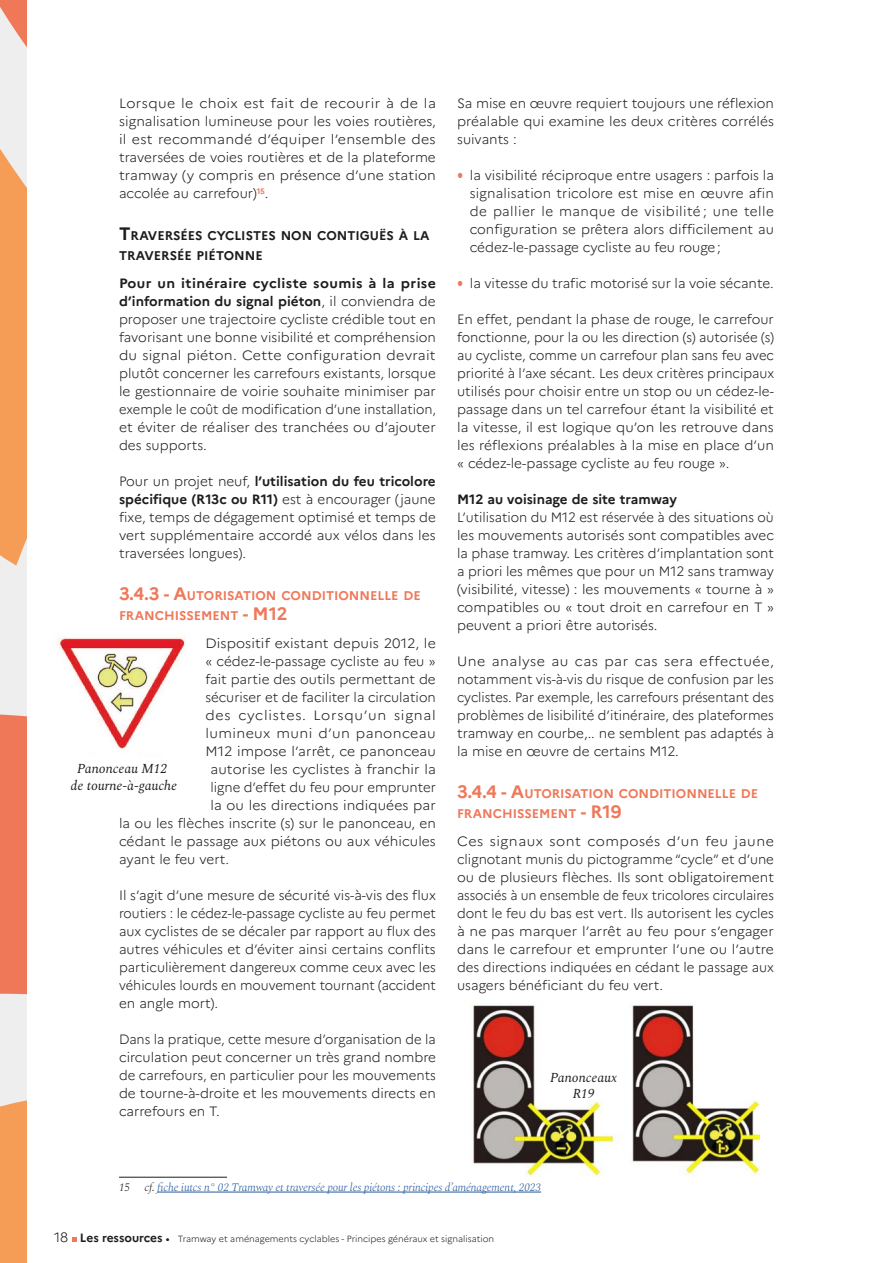
<style>
.page{position:relative;width:893px;height:1263px;background:#fff}
.page>*{position:absolute;margin:0;border:0;box-sizing:border-box;transform-origin:0 0}
.TEXTE{font:300 13.5px/18px "Marianne";color:#1d1d1b;text-align:justify}
.TEXTE-2{font:300 13.5px/18px "Marianne";color:#1d1d1b;text-align:justify;scale:1.05 1}
.legende{font:italic 13.5px/16.2px "Spectral";color:#1d1d1b;text-align:center}
.TEXTE-3{font:300 13.5px "Marianne";color:#1d1d1b;scale:1.04 1}
.TEXTE-4{font:300 13.5px "Marianne";letter-spacing:.055em;color:#1d1d1b;scale:1.05 1}
.TEXTE-5{font:700 13.5px "Marianne";color:#1d1d1b}
.TEXTE-6{font:300 13.5px "Marianne";letter-spacing:.03em;color:#1d1d1b;scale:1.05 1}
.t1{font:700 12.6px/19.5px "Marianne";color:#ef7859}
.titre_n3_noir{font:700 12.6px/19.5px "Marianne";color:#1d1d1b}
.note_de_bas_de_page{font:italic 300 11.25px "Spectral";letter-spacing:-.01em;color:#275b9c}
.note_de_bas_de_page-2{font:italic 300 11.25px "Spectral";color:#1d1d1b}
.t2{font:300 9px "Marianne";color:#1d1d1b}
.s1{font-size:18px}
.s2{font-weight:700}
.s3{font-family:"Arial Narrow";font-weight:400;font-size:21px;color:#ef7859}
.s4{color:#1d1d1b}
.s5{font-size:13.5px}
.s6{font-weight:700;font-size:12px}
</style>
<div class="page">
<div style="left:0;top:0;width:27px;height:1263px;background:#eee"></div>
<svg style="left:0;top:714px;width:27px;height:549px"></svg>
<svg style="left:0;top:0;width:27px;height:566px"></svg>
<svg style="left:72px;top:1238px;width:4px;height:4px"></svg>
<hr style="left:119px;top:1177px;width:108px;height:1px;background:#1d1d1b">
<hr style="left:157px;top:1192px;width:384px;height:1px;background:#275b9c">
<img style="left:473px;top:1005px;width:286px;height:172px">
<img style="left:57px;top:637px;width:129px;height:119px">
<p class="TEXTE-2" style="left:119px;top:94px;width:303px">Lorsque le choix est fait de recourir à de la signalisation lumineuse pour les voies routières, il est recommandé d’équiper l’ensemble des traversées de voies routières et de la plateforme tramway (y compris en présence d’une station accolée au carrefour)<sup>15</sup>.</p>
<p class="titre_n3_noir" style="left:119px;top:226px;width:312px"><span class="s1">T</span>RAVERSÉES CYCLISTES NON CONTIGUËS À LA<br>TRAVERSÉE PIÉTONNE</p>
<p class="TEXTE" style="left:119px;top:274px;width:318px"><span class="s2">Pour un itinéraire cycliste soumis à la prise d’information du signal piéton</span>, il conviendra de proposer une trajectoire cycliste crédible tout en favorisant une bonne visibilité et compréhension du signal piéton. Cette configuration devrait plutôt concerner les carrefours existants, lorsque le gestionnaire de voirie souhaite minimiser par exemple le coût de modification d’une installation, et éviter de réaliser des tranchées ou d’ajouter des supports.</p>
<p class="TEXTE" style="left:119px;top:472px;width:318px">Pour un projet neuf, <span class="s2">l’utilisation du feu tricolore spécifique (R13c ou R11)</span> est à encourager (jaune fixe, temps de dégagement optimisé et temps de vert supplémentaire accordé aux vélos dans les traversées longues).</p>
<p class="t1" style="left:119px;top:586px;width:303px"><span class="s1">3.4.3 - A</span>UTORISATION CONDITIONNELLE DE<br>FRANCHISSEMENT <span class="s1">- M12</span></p>
<p class="TEXTE-3" style="left:205px;top:635px;width:223px">Dispositif existant depuis 2012, le</p>
<p class="TEXTE" style="left:205px;top:652px;width:232px">« cédez-le-passage cycliste au feu »</p>
<p class="TEXTE" style="left:205px;top:670px;width:232px">fait partie des outils permettant de</p>
<p class="TEXTE" style="left:205px;top:688px;width:232px">sécuriser et de faciliter la circulation</p>
<p class="TEXTE-4" style="left:205px;top:707px;width:221px">des cyclistes. Lorsqu’un signal</p>
<p class="TEXTE-6" style="left:205px;top:725px;width:221px">lumineux muni d’un panonceau</p>
<p class="TEXTE" style="left:205px;top:742px;width:232px">M12 impose l’arrêt, ce panonceau</p>
<p class="TEXTE" style="left:210px;top:760px;width:227px">autorise les cyclistes à franchir la</p>
<p class="TEXTE" style="left:210px;top:778px;width:227px">ligne d’effet du feu pour emprunter</p>
<p class="TEXTE" style="left:210px;top:796px;width:227px">la ou les directions indiquées par</p>
<p class="TEXTE" style="left:119px;top:814px;width:318px">la ou les flèches inscrite (s) sur le panonceau, en</p>
<p class="TEXTE" style="left:119px;top:832px;width:318px">cédant le passage aux piétons ou aux véhicules</p>
<p class="TEXTE" style="left:119px;top:850px;width:112px">ayant le feu vert.</p>
<p class="TEXTE" style="left:119px;top:886px;width:318px">Il s’agit d’une mesure de sécurité vis-à-vis des flux routiers : le cédez-le-passage cycliste au feu permet aux cyclistes de se décaler par rapport au flux des autres véhicules et d’éviter ainsi certains conflits particulièrement dangereux comme ceux avec les véhicules lourds en mouvement tournant (accident en angle mort).</p>
<p class="TEXTE" style="left:119px;top:1030px;width:318px">Dans la pratique, cette mesure d’organisation de la circulation peut concerner un très grand nombre de carrefours, en particulier pour les mouvements de tourne-à-droite et les mouvements directs en carrefours en T.</p>
<p class="legende" style="left:71px;top:760px;width:108px">Panonceau M12 de tourne-à-gauche</p>
<p class="TEXTE" style="left:457px;top:94px;width:318px">Sa mise en œuvre requiert toujours une réflexion préalable qui examine les deux critères corrélés suivants :</p>
<p class="TEXTE" style="left:470px;top:166px;width:306px;text-indent:-13px"><span class="s3">•</span> la visibilité réciproque entre usagers : parfois la signalisation tricolore est mise en œuvre afin de pallier le manque de visibilité ; une telle configuration se prêtera alors difficilement au cédez-le-passage cycliste au feu rouge;</p>
<p class="TEXTE" style="left:457px;top:274px;width:318px"><span class="s3">•</span> la vitesse du trafic motorisé sur la voie sécante.</p>
<p class="TEXTE" style="left:457px;top:310px;width:318px">En effet, pendant la phase de rouge, le carrefour fonctionne, pour la ou les direction (s) autorisée (s) au cycliste, comme un carrefour plan sans feu avec priorité à l’axe sécant. Les deux critères principaux utilisés pour choisir entre un stop ou un cédez-le&shy;passage dans un tel carrefour étant la visibilité et la vitesse, il est logique qu’on les retrouve dans les réflexions préalables à la mise en place d’un « cédez-le-passage cycliste au feu rouge ».</p>
<p class="TEXTE-5" style="left:457px;top:489px;width:221px">M12 au voisinage de site tramway</p>
<p class="TEXTE" style="left:457px;top:508px;width:318px">L’utilisation du M12 est réservée à des situations où les mouvements autorisés sont compatibles avec la phase tramway. Les critères d’implantation sont a priori les mêmes que pour un M12 sans tramway (visibilité, vitesse) : les mouvements « tourne à » compatibles ou « tout droit en carrefour en T » peuvent a priori être autorisés.</p>
<p class="TEXTE-2" style="left:457px;top:652px;width:303px">Une analyse au cas par cas sera effectuée, notamment vis-à-vis du risque de confusion par les cyclistes. Par exemple, les carrefours présentant des problèmes de lisibilité d’itinéraire, des plateformes tramway en courbe,.. ne semblent pas adaptés à la mise en œuvre de certains M12.</p>
<p class="t1" style="left:457px;top:784px;width:303px"><span class="s1">3.4.4 - A</span>UTORISATION CONDITIONNELLE DE<br>FRANCHISSEMENT <span class="s1">- R19</span></p>
<p class="TEXTE-2" style="left:457px;top:832px;width:303px">Ces signaux sont composés d’un feu jaune clignotant munis du pictogramme “cycle” et d’une ou de plusieurs flèches. Ils sont obligatoirement associés à un ensemble de feux tricolores circulaires dont le feu du bas est vert. Ils autorisent les cycles à ne pas marquer l’arrêt au feu pour s’engager dans le carrefour et emprunter l’une ou l’autre des directions indiquées en cédant le passage aux usagers bénéficiant du feu vert.</p>
<p class="legende" style="left:550px;top:1068px;width:69px">Panonceaux<br>R19</p>
<p class="note_de_bas_de_page-2" style="left:119px;top:1179px;width:13px">15</p>
<p class="note_de_bas_de_page" style="left:145px;top:1179px;width:398px"><span class="s4">cf.</span> fiche iutcs n° 02 Tramway et traversée pour les piétons : principes d’aménagement, 2023</p>
<p class="t2" style="left:54px;top:1233px;width:442px"><span class="s5">18</span> <span class="s6">Les ressources</span> <span class="s2">•</span> Tramway et aménagements cyclables - Principes généraux et signalisation</p>
</div>
